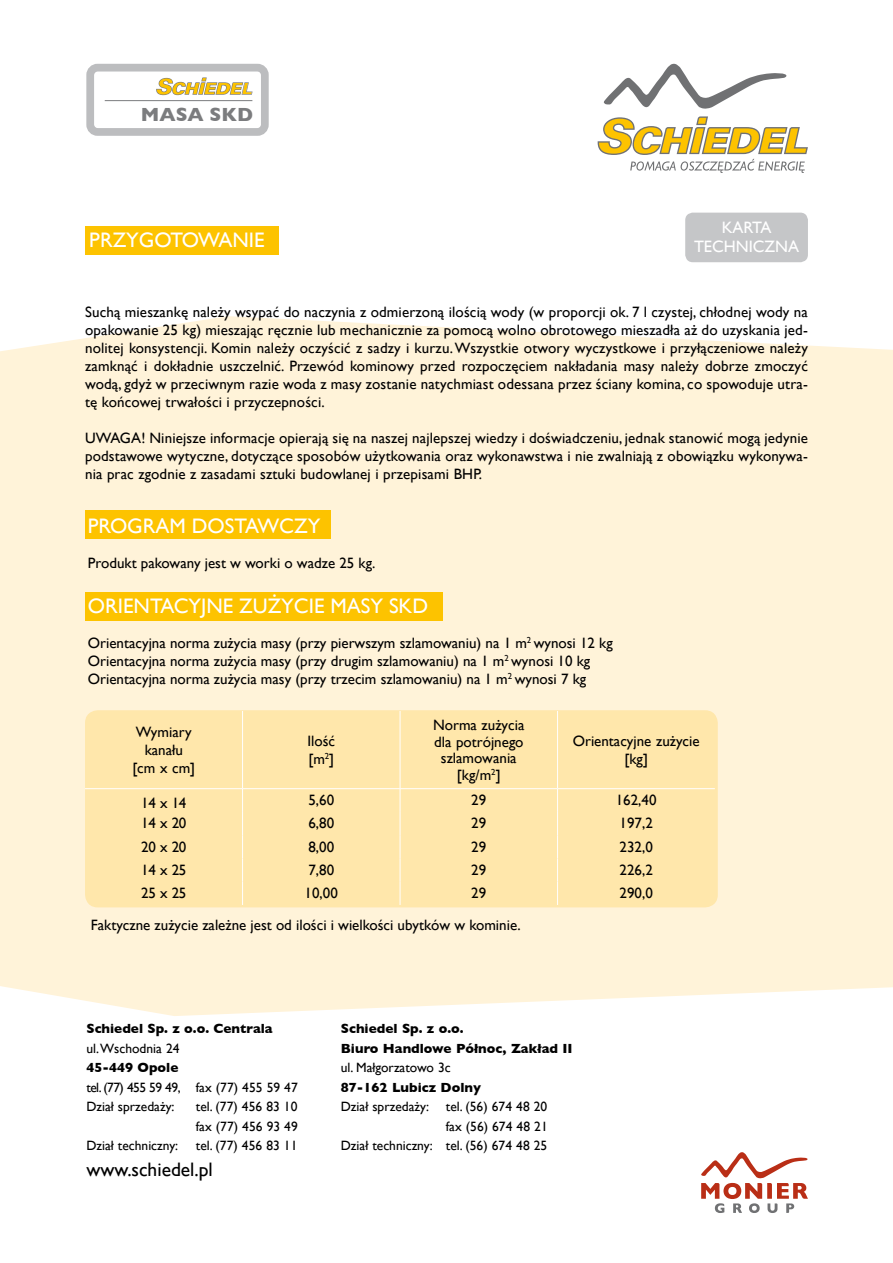
<style>
.page{position:relative;width:893px;height:1263px;background:#fff}
.page>*{position:absolute;margin:0;border:0;box-sizing:border-box;transform-origin:0 0}
.t1{font:21px "Gill Sans";color:#fff}
.t2{font:19.5px "Gill Sans";color:#000}
.t3{font:700 19.5px "Gill Sans";color:#7b7c7e}
.t4{font:16.5px/19.5px "Gill Sans";color:#fff;text-align:center}
.t5{font:15px/18px "Gill Sans";color:#000;text-align:center}
.t6{font:13.5px/19.5px "Gill Sans";color:#000}
.t7{font:700 13.5px/19.5px "Gill Sans";color:#000}
</style>
<div class="page">
<svg style="left:598px;top:116px;width:210px;height:57px"></svg>
<svg style="left:604px;top:64px;width:182px;height:45px"></svg>
<svg style="left:701px;top:1152px;width:107px;height:61px"></svg>
<div style="left:86px;top:64px;width:183px;height:72px;border:8px solid #bcbdbf;border-radius:7px"></div>
<hr style="left:105px;top:100px;width:147px;height:1px;background:#7b7c7e">
<svg style="left:156px;top:77px;width:97px;height:18px"></svg>
<div style="left:0;top:316px;width:893px;height:700px;background:#fff3d9"></div>
<div style="left:685px;top:213px;width:123px;height:49px;background:#c5c6c8;border-radius:8px"></div>
<div style="left:85px;top:226px;width:194px;height:29px;background:#fdc300"></div>
<div style="left:85px;top:510px;width:246px;height:29px;background:#fdc300"></div>
<div style="left:85px;top:592px;width:358px;height:29px;background:#fdc300"></div>
<div style="left:85px;top:710px;width:633px;height:197px;background:#ffe7ab;border-radius:13px"></div>
<hr style="left:242px;top:711px;width:1px;height:77px;background:#fff">
<hr style="left:400px;top:711px;width:1px;height:77px;background:#fff">
<hr style="left:557px;top:711px;width:1px;height:77px;background:#fff">
<hr style="left:85px;top:788px;width:158px;height:1px;background:#fff">
<hr style="left:243px;top:788px;width:157px;height:1px;background:#fff">
<hr style="left:400px;top:788px;width:158px;height:1px;background:#fff">
<hr style="left:558px;top:788px;width:157px;height:1px;background:#fff">
<svg style="left:242px;top:789px;width:1px;height:116px"></svg>
<svg style="left:400px;top:789px;width:1px;height:116px"></svg>
<svg style="left:557px;top:789px;width:1px;height:116px"></svg>
<h2 class="t3" style="left:141px;top:103px;width:114px">MASA SKD</h2>
<h1 class="t1" style="left:89px;top:227px;width:177px">PRZYGOTOWANIE</h1>
<p class="t4" style="left:694px;top:217px;width:107px">KARTA<br>TECHNICZNA</p>
<p class="t5" style="left:85px;top:303px;width:724px;text-align:justify">Suchą mieszankę należy wsypać do naczynia z odmierzoną ilością wody (w proporcji ok. 7 l czystej, chłodnej wody na opakowanie 25 kg) mieszając ręcznie lub mechanicznie za pomocą wolno obrotowego mieszadła aż do uzyskania jed&shy;nolitej konsystencji. Komin należy oczyścić z sadzy i kurzu. Wszystkie otwory wyczystkowe i przyłączeniowe należy zamknąć i dokładnie uszczelnić. Przewód kominowy przed rozpoczęciem nakładania masy należy dobrze zmoczyć wodą, gdyż w przeciwnym razie woda z masy zostanie natychmiast odessana przez ściany komina, co spowoduje utra&shy;tę końcowej trwałości i przyczepności.</p>
<p class="t5" style="left:85px;top:429px;width:724px;text-align:justify">UWAGA! Niniejsze informacje opierają się na naszej najlepszej wiedzy i doświadczeniu, jednak stanowić mogą jedynie podstawowe wytyczne, dotyczące sposobów użytkowania oraz wykonawstwa i nie zwalniają z obowiązku wykonywa&shy;nia prac zgodnie z zasadami sztuki budowlanej i przepisami BHP.</p>
<h1 class="t1" style="left:88px;top:514px;width:234px">PROGRAM DOSTAWCZY</h1>
<p class="t5" style="left:88px;top:554px;width:289px">Produkt pakowany jest w worki o wadze 25 kg.</p>
<h1 class="t1" style="left:88px;top:594px;width:342px">ORIENTACYJNE ZUŻYCIE MASY SKD</h1>
<p class="t5" style="left:88px;top:634px;width:526px;text-align:left">Orientacyjna norma zużycia masy (przy pierwszym szlamowaniu) na 1 m<sup>2</sup> wynosi 12 kg<br>Orientacyjna norma zużycia masy (przy drugim szlamowaniu) na 1 m<sup>2</sup> wynosi 10 kg<br>Orientacyjna norma zużycia masy (przy trzecim szlamowaniu) na 1 m<sup>2</sup> wynosi 7 kg</p>
<p class="t5" style="left:132px;top:722px;width:64px">Wymiary kanału [cm x cm]</p>
<p class="t5" style="left:307px;top:732px;width:29px;text-align:left">Ilość [m<sup>2</sup>]</p>
<p class="t5" style="left:433px;top:717px;width:93px;line-height:16.5px">Norma zużycia dla potrójnego szlamowania [kg/m<sup>2</sup>]</p>
<p class="t5" style="left:573px;top:732px;width:128px">Orientacyjne zużycie [kg]</p>
<p class="t5" style="left:141px;top:794px;width:47px">14 x 14</p>
<p class="t5" style="left:308px;top:791px;width:27px">5,60</p>
<p class="t5" style="left:471px;top:791px;width:16px">29</p>
<p class="t5" style="left:616px;top:791px;width:42px">162,40</p>
<p class="t5" style="left:141px;top:814px;width:47px">14 x 20</p>
<p class="t5" style="left:308px;top:814px;width:27px">6,80</p>
<p class="t5" style="left:471px;top:814px;width:16px">29</p>
<p class="t5" style="left:620px;top:814px;width:35px">197,2</p>
<p class="t5" style="left:141px;top:837px;width:47px">20 x 20</p>
<p class="t5" style="left:308px;top:837px;width:27px">8,00</p>
<p class="t5" style="left:471px;top:837px;width:16px">29</p>
<p class="t5" style="left:620px;top:837px;width:35px">232,0</p>
<p class="t5" style="left:141px;top:860px;width:47px">14 x 25</p>
<p class="t5" style="left:308px;top:860px;width:27px">7,80</p>
<p class="t5" style="left:471px;top:860px;width:16px">29</p>
<p class="t5" style="left:620px;top:860px;width:35px">226,2</p>
<p class="t5" style="left:141px;top:884px;width:47px">25 x 25</p>
<p class="t5" style="left:305px;top:884px;width:35px">10,00</p>
<p class="t5" style="left:471px;top:884px;width:16px">29</p>
<p class="t5" style="left:620px;top:884px;width:35px">290,0</p>
<p class="t5" style="left:91px;top:915px;width:432px">Faktyczne zużycie zależne jest od ilości i wielkości ubytków w kominie.</p>
<p class="t7" style="left:86px;top:1019px;width:188px">Schiedel Sp. z o.o. Centrala</p>
<p class="t6" style="left:86px;top:1038px;width:95px">ul. Wschodnia 24</p>
<p class="t7" style="left:86px;top:1058px;width:94px">45-449 Opole</p>
<p class="t6" style="left:86px;top:1077px;width:213px">tel. (77) 455 59 49, fax (77) 455 59 47<br>Dział sprzedaży:</p>
<p class="t6" style="left:196px;top:1097px;width:103px">tel. (77) 456 83 10 fax (77) 456 93 49</p>
<p class="t6" style="left:86px;top:1136px;width:93px">Dział techniczny:</p>
<p class="t6" style="left:196px;top:1136px;width:103px">tel. (77) 456 83 11</p>
<h2 class="t2" style="left:86px;top:1158px;width:128px">www.schiedel.pl</h2>
<p class="t7" style="left:341px;top:1019px;width:233px">Schiedel Sp. z o.o.<br>Biuro Handlowe Północ, Zakład II</p>
<p class="t6" style="left:341px;top:1058px;width:111px">ul. Małgorzatowo 3c</p>
<p class="t7" style="left:341px;top:1077px;width:142px">87-162 Lubicz Dolny</p>
<p class="t6" style="left:341px;top:1097px;width:90px">Dział sprzedaży:</p>
<p class="t6" style="left:341px;top:1097px;width:208px;text-align:right">tel. (56) 674 48 20<br>fax (56) 674 48 21<br>Dział techniczny: tel. (56) 674 48 25</p>
</div>
